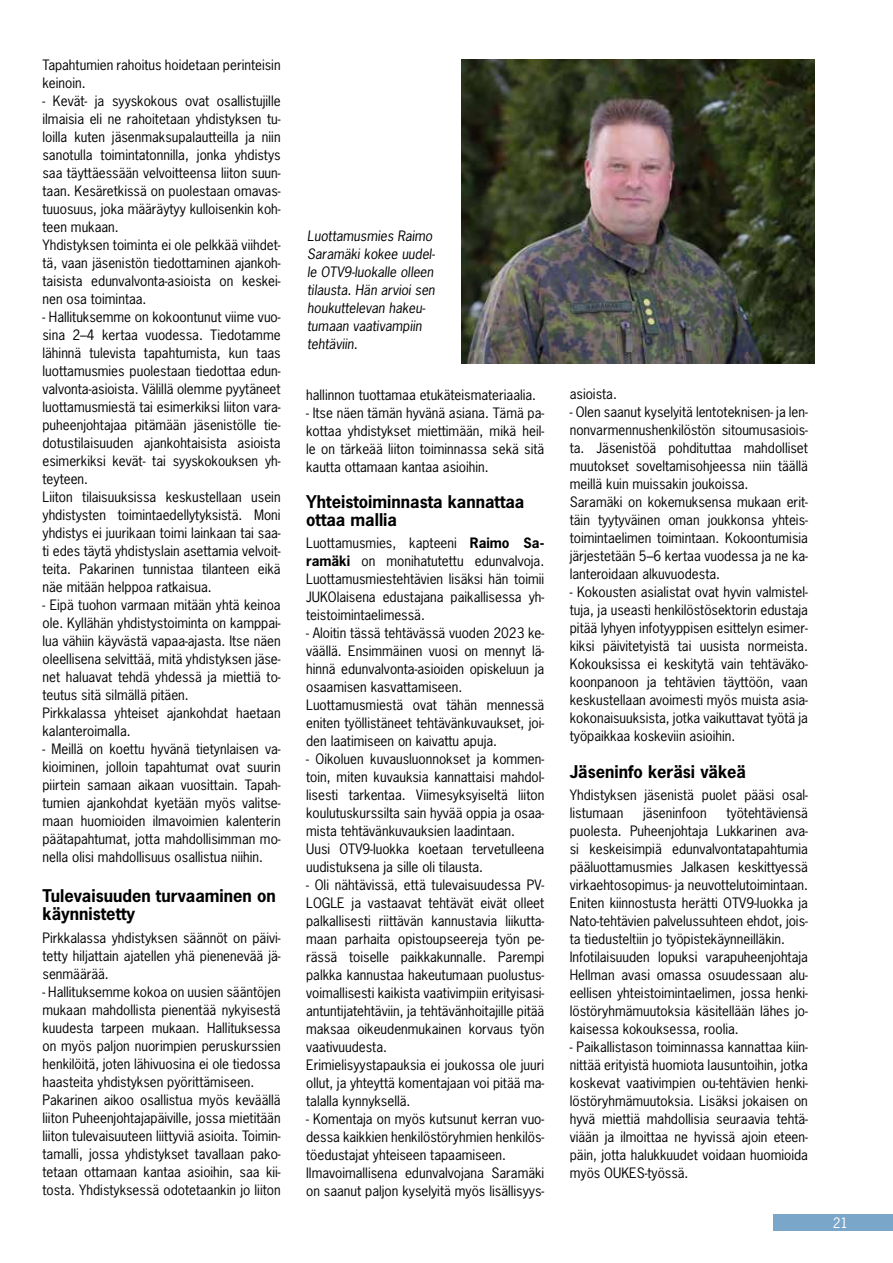
<style>
.page{position:relative;width:893px;height:1263px;background:#fff}
.page>*{position:absolute;margin:0;border:0;box-sizing:border-box;transform-origin:0 0}
.t1{font:700 16.5px/18px "News Gothic Std";color:#000}
.t2{font:13.5px/18px "News Gothic Std";color:#000}
.t3{font:italic 13.5px/18px "News Gothic Std";color:#000}
.t4{font:13.5px "News Gothic Std";color:#fff}
.s1{font-weight:700}
</style>
<div class="page">
<div style="left:774px;top:1214px;width:119px;height:16px;background:#7aa6c9"></div>
<img style="left:461px;top:60px;width:353px;height:304px">
<p class="t2" style="left:43px;top:56px;width:240px">Tapahtumien rahoitus hoidetaan perinteisin keinoin.</p>
<p class="t2" style="left:43px;top:92px;width:240px">- Kevät- ja syyskokous ovat osallistujille ilmaisia eli ne rahoitetaan yhdistyksen tu&shy;loilla kuten jäsenmaksupalautteilla ja niin sanotulla toimintatonnilla, jonka yhdistys saa täyttäessään velvoitteensa liiton suun&shy;taan. Kesäretkissä on puolestaan omavas&shy;tuuosuus, joka määräytyy kulloisenkin koh&shy;teen mukaan.<br>Yhdistyksen toiminta ei ole pelkkää viihdet&shy;tä, vaan jäsenistön tiedottaminen ajankoh&shy;taisista edunvalvonta-asioista on keskei&shy;nen osa toimintaa.</p>
<p class="t2" style="left:43px;top:308px;width:240px">- Hallituksemme on kokoontunut viime vuo&shy;sina 2–4 kertaa vuodessa. Tiedotamme lähinnä tulevista tapahtumista, kun taas luottamusmies puolestaan tiedottaa edun&shy;valvonta-asioista. Välillä olemme pyytäneet luottamusmiestä tai esimerkiksi liiton vara&shy;puheenjohtajaa pitämään jäsenistölle tie&shy;dotustilaisuuden ajankohtaisista asioista esimerkiksi kevät- tai syyskokouksen yh&shy;teyteen.<br>Liiton tilaisuuksissa keskustellaan usein yhdistysten toimintaedellytyksistä. Moni yhdistys ei juurikaan toimi lainkaan tai saa&shy;ti edes täytä yhdistyslain asettamia velvoit&shy;teita. Pakarinen tunnistaa tilanteen eikä näe mitään helppoa ratkaisua.</p>
<p class="t2" style="left:43px;top:596px;width:240px">- Eipä tuohon varmaan mitään yhtä keinoa ole. Kyllähän yhdistystoiminta on kamppai&shy;lua vähiin käyvästä vapaa-ajasta. Itse näen oleellisena selvittää, mitä yhdistyksen jäse&shy;net haluavat tehdä yhdessä ja miettiä to&shy;teutus sitä silmällä pitäen.<br>Pirkkalassa yhteiset ajankohdat haetaan kalanteroimalla.</p>
<p class="t2" style="left:43px;top:740px;width:240px;text-align:justify">- Meillä on koettu hyvänä tietynlaisen va&shy;kioiminen, jolloin tapahtumat ovat suurin piirtein samaan aikaan vuosittain. Tapah&shy;tumien ajankohdat kyetään myös valitse&shy;maan huomioiden ilmavoimien kalenterin päätapahtumat, jotta mahdollisimman mo&shy;nella olisi mahdollisuus osallistua niihin.</p>
<p class="t1" style="left:43px;top:887px;width:235px">Tulevaisuuden turvaaminen on käynnistetty</p>
<p class="t2" style="left:43px;top:928px;width:240px;text-align:justify">Pirkkalassa yhdistyksen säännöt on päivi&shy;tetty hiljattain ajatellen yhä pienenevää jä&shy;senmäärää.</p>
<p class="t2" style="left:43px;top:982px;width:240px">- Hallituksemme kokoa on uusien sääntöjen mukaan mahdollista pienentää nykyisestä kuudesta tarpeen mukaan. Hallituksessa on myös paljon nuorimpien peruskurssien henkilöitä, joten lähivuosina ei ole tiedossa haasteita yhdistyksen pyörittämiseen.<br>Pakarinen aikoo osallistua myös keväällä liiton Puheenjohtajapäiville, jossa mietitään liiton tulevaisuuteen liittyviä asioita. Toimin&shy;tamalli, jossa yhdistykset tavallaan pako&shy;tetaan ottamaan kantaa asioihin, saa kii&shy;tosta. Yhdistyksessä odotetaankin jo liiton</p>
<p class="t3" style="left:307px;top:227px;width:129px">Luottamusmies Raimo<br>Saramäki kokee uudel&shy;le OTV9-luokalle olleen tilausta. Hän arvioi sen houkuttelevan hakeu&shy;tumaan vaativampiin tehtäviin.</p>
<p class="t2" style="left:306px;top:385px;width:232px">hallinnon tuottamaa etukäteismateriaalia.</p>
<p class="t2" style="left:306px;top:403px;width:240px;text-align:justify">- Itse näen tämän hyvänä asiana. Tämä pa&shy;kottaa yhdistykset miettimään, mikä heil&shy;le on tärkeää liiton toiminnassa sekä sitä kautta ottamaan kantaa asioihin.</p>
<p class="t1" style="left:306px;top:492px;width:220px">Yhteistoiminnasta kannattaa ottaa mallia</p>
<p class="t2" style="left:306px;top:534px;width:240px;text-align:justify">Luottamusmies, kapteeni <span class="s1">Raimo Sa&shy;ramäki</span> on monihatutettu edunvalvoja.<br>Luottamusmiestehtävien lisäksi hän toimii JUKOlaisena edustajana paikallisessa yh&shy;teistoimintaelimessä.</p>
<p class="t2" style="left:306px;top:624px;width:240px">- Aloitin tässä tehtävässä vuoden 2023 ke&shy;väällä. Ensimmäinen vuosi on mennyt lä&shy;hinnä edunvalvonta-asioiden opiskeluun ja osaamisen kasvattamiseen.<br>Luottamusmiestä ovat tähän mennessä eniten työllistäneet tehtävänkuvaukset, joi&shy;den laatimiseen on kaivattu apuja.</p>
<p class="t2" style="left:306px;top:750px;width:240px">- Oikoluen kuvausluonnokset ja kommen&shy;toin, miten kuvauksia kannattaisi mahdol&shy;lisesti tarkentaa. Viimesyksyiseltä liiton koulutuskurssilta sain hyvää oppia ja osaa&shy;mista tehtävänkuvauksien laadintaan.<br>Uusi OTV9-luokka koetaan tervetulleena uudistuksena ja sille oli tilausta.</p>
<p class="t2" style="left:306px;top:876px;width:240px">- Oli nähtävissä, että tulevaisuudessa PV-LOGLE ja vastaavat tehtävät eivät olleet palkallisesti riittävän kannustavia liikutta&shy;maan parhaita opistoupseereja työn pe&shy;rässä toiselle paikkakunnalle. Parempi palkka kannustaa hakeutumaan puolustus&shy;voimallisesti kaikista vaativimpiin erityisasi&shy;antuntijatehtäviin, ja tehtävänhoitajille pitää maksaa oikeudenmukainen korvaus työn vaativuudesta.<br>Erimielisyystapauksia ei joukossa ole juuri ollut, ja yhteyttä komentajaan voi pitää ma&shy;talalla kynnyksellä.</p>
<p class="t2" style="left:306px;top:1109px;width:240px">- Komentaja on myös kutsunut kerran vuo&shy;dessa kaikkien henkilöstöryhmien henkilös&shy;töedustajat yhteiseen tapaamiseen.<br>Ilmavoimallisena edunvalvojana Saramäki on saanut paljon kyselyitä myös lisällisyys-</p>
<p class="t2" style="left:570px;top:385px;width:49px">asioista.</p>
<p class="t2" style="left:570px;top:403px;width:240px">- Olen saanut kyselyitä lentoteknisen- ja len&shy;nonvarmennushenkilöstön sitoumusasiois&shy;ta. Jäsenistöä pohdituttaa mahdolliset muutokset soveltamisohjeessa niin täällä meillä kuin muissakin joukoissa.<br>Saramäki on kokemuksensa mukaan erit&shy;täin tyytyväinen oman joukkonsa yhteis&shy;toimintaelimen toimintaan. Kokoontumisia järjestetään 5–6 kertaa vuodessa ja ne ka&shy;lanteroidaan alkuvuodesta.</p>
<p class="t2" style="left:570px;top:583px;width:240px;text-align:justify">- Kokousten asialistat ovat hyvin valmistel&shy;tuja, ja useasti henkilöstösektorin edustaja pitää lyhyen infotyyppisen esittelyn esimer&shy;kiksi päivitetyistä tai uusista normeista.<br>Kokouksissa ei keskitytä vain tehtäväko&shy;koonpanoon ja tehtävien täyttöön, vaan keskustellaan avoimesti myös muista asia&shy;kokonaisuuksista, jotka vaikuttavat työtä ja työpaikkaa koskeviin asioihin.</p>
<p class="t1" style="left:570px;top:762px;width:178px">Jäseninfo keräsi väkeä</p>
<p class="t2" style="left:570px;top:786px;width:240px">Yhdistyksen jäsenistä puolet pääsi osal&shy;listumaan</p>
<p class="t2" style="left:643px;top:804px;width:65px">jäseninfoon</p>
<p class="t2" style="left:570px;top:804px;width:240px;text-indent:157px">työtehtäviensä puolesta. Puheenjohtaja Lukkarinen ava&shy;si keskeisimpiä edunvalvontatapahtumia pääluottamusmies Jalkasen keskittyessä virkaehtosopimus- ja neuvottelutoimintaan.<br>Eniten kiinnostusta herätti OTV9-luokka ja Nato-tehtävien palvelussuhteen ehdot, jois&shy;ta tiedusteltiin jo työpistekäynneilläkin.<br>Infotilaisuuden lopuksi varapuheenjohtaja Hellman avasi omassa osuudessaan alu&shy;eellisen yhteistoimintaelimen, jossa henki&shy;löstöryhmämuutoksia käsitellään lähes jo&shy;kaisessa kokouksessa, roolia.</p>
<p class="t2" style="left:570px;top:1038px;width:240px;text-align:justify">- Paikallistason toiminnassa kannattaa kiin&shy;nittää erityistä huomiota lausuntoihin, jotka koskevat vaativimpien ou-tehtävien henki&shy;löstöryhmämuutoksia. Lisäksi jokaisen on hyvä miettiä mahdollisia seuraavia tehtä&shy;viään ja ilmoittaa ne hyvissä ajoin eteen&shy;päin, jotta halukkuudet voidaan huomioida myös OUKES-työssä.</p>
<p class="t4" style="left:833px;top:1214px;width:17px">21</p>
</div>
